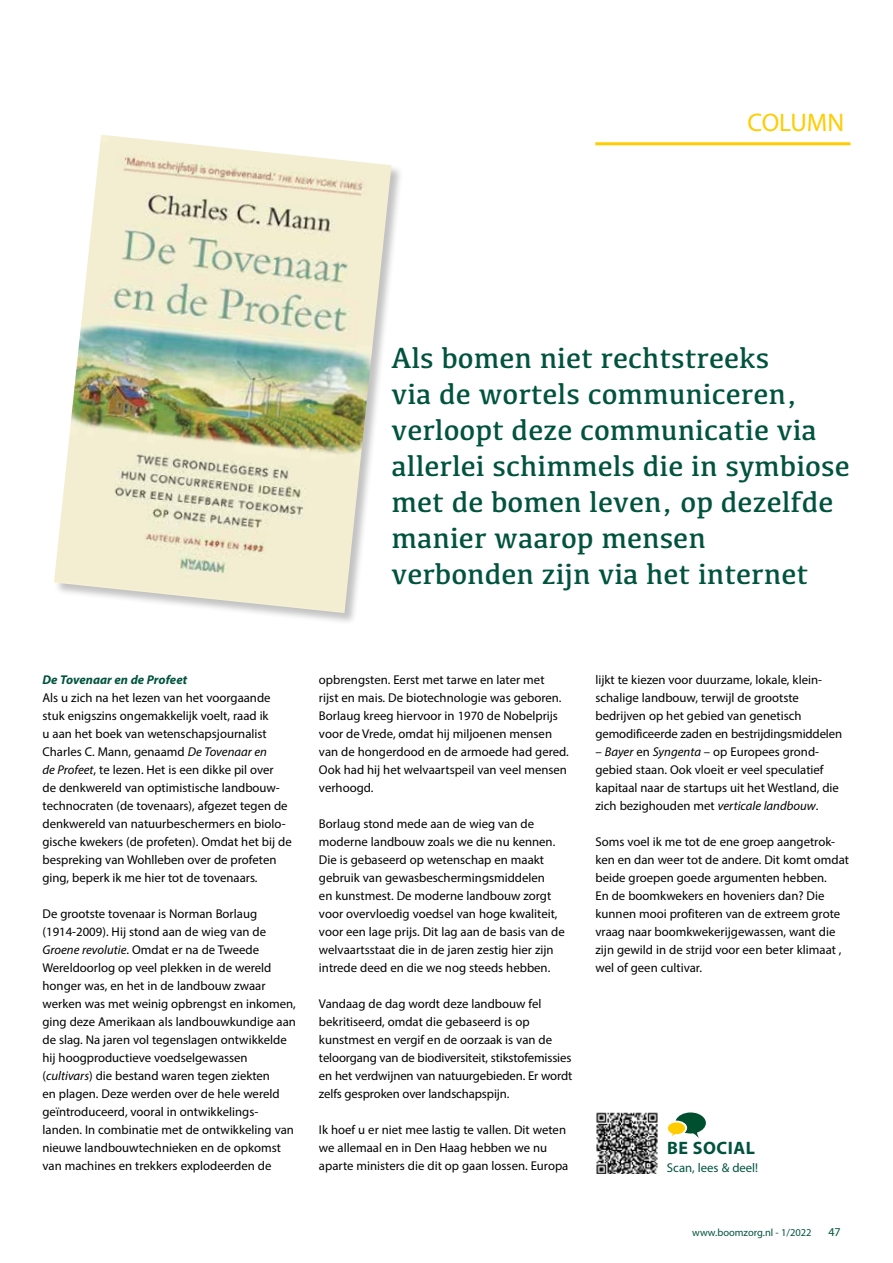
<style>
.page{position:relative;width:893px;height:1263px;background:#fff}
.page>*{position:absolute;margin:0;border:0;box-sizing:border-box;transform-origin:0 0}
.t1{font:30px/36px "Kefa";color:#00533d}
.t2{font:25.5px "Myriad Pro";color:#fc0}
.t3{font:700 18px "Myriad Pro";letter-spacing:.03em;color:#00533d}
.t4{font:12.75px/18px "Myriad Pro";color:#000}
.t5{font:italic 700 12.75px "Myriad Pro";color:#00533d}
.t6{font:12.75px "Myriad Pro";color:#00533d}
.t7{font:12px "Myriad Pro";color:#00533d}
.t8{font:10.5px "Myriad Pro";color:#00533d}
.s1{font-style:italic}
</style>
<div class="page">
<hr style="left:595px;top:142px;width:255px;height:3px;background:#fc0">
<div style="left:54px;top:135px;width:350px;height:491px;background:#000;opacity:.24"></div>
<img style="left:54px;top:135px;width:337px;height:478px">
<img style="left:596px;top:1112px;width:62px;height:62px">
<svg style="left:668px;top:1112px;width:38px;height:26px"></svg>
<h2 class="t2" style="left:747px;top:107px;width:98px">COLUMN</h2>
<h1 class="t1" style="left:392px;top:339px;width:460px">Als bomen niet rechtstreeks<br>via de wortels communiceren, verloopt deze communicatie via allerlei schimmels die in symbiose met de bomen leven, op dezelfde manier waarop mensen verbonden zijn via het internet</h1>
<p class="t5" style="left:43px;top:671px;width:146px">De Tovenaar en de Profeet</p>
<p class="t4" style="left:43px;top:689px;width:251px">Als u zich na het lezen van het voorgaande stuk enigszins ongemakkelijk voelt, raad ik<br>u aan het boek van wetenschapsjournalist Charles C. Mann, genaamd <span class="s1">De Tovenaar en<br>de Profeet</span>, te lezen. Het is een dikke pil over<br>de denkwereld van optimistische landbouw&shy;technocraten (de tovenaars), afgezet tegen de denkwereld van natuurbeschermers en biolo&shy;gische kwekers (de profeten). Omdat het bij de bespreking van Wohlleben over de profeten ging, beperk ik me hier tot de tovenaars.</p>
<p class="t4" style="left:43px;top:905px;width:255px">De grootste tovenaar is Norman Borlaug (1914-2009). Hij stond aan de wieg van de <span class="s1">Groene revolutie</span>. Omdat er na de Tweede Wereldoorlog op veel plekken in de wereld honger was, en het in de landbouw zwaar werken was met weinig opbrengst en inkomen, ging deze Amerikaan als landbouwkundige aan de slag. Na jaren vol tegenslagen ontwikkelde hij hoogproductieve voedselgewassen (<span class="s1">cultivars</span>) die bestand waren tegen ziekten<br>en plagen. Deze werden over de hele wereld geïntroduceerd, vooral in ontwikkelings&shy;landen. In combinatie met de ontwikkeling van nieuwe landbouwtechnieken en de opkomst van machines en trekkers explodeerden de</p>
<p class="t4" style="left:319px;top:671px;width:251px">opbrengsten. Eerst met tarwe en later met<br>rijst en mais. De biotechnologie was geboren.<br>Borlaug kreeg hiervoor in 1970 de Nobelprijs voor de Vrede, omdat hij miljoenen mensen van de hongerdood en de armoede had gered.<br>Ook had hij het welvaartspeil van veel mensen verhoogd.</p>
<p class="t4" style="left:319px;top:815px;width:247px">Borlaug stond mede aan de wieg van de moderne landbouw zoals we die nu kennen.<br>Die is gebaseerd op wetenschap en maakt gebruik van gewasbeschermingsmiddelen<br>en kunstmest. De moderne landbouw zorgt voor overvloedig voedsel van hoge kwaliteit, voor een lage prijs. Dit lag aan de basis van de welvaartsstaat die in de jaren zestig hier zijn intrede deed en die we nog steeds hebben.</p>
<p class="t4" style="left:319px;top:995px;width:255px">Vandaag de dag wordt deze landbouw fel bekritiseerd, omdat die gebaseerd is op kunstmest en vergif en de oorzaak is van de teloorgang van de biodiversiteit, stikstofemissies en het verdwijnen van natuurgebieden. Er wordt zelfs gesproken over landschapspijn.</p>
<p class="t4" style="left:319px;top:1121px;width:251px">Ik hoef u er niet mee lastig te vallen. Dit weten we allemaal en in Den Haag hebben we nu aparte ministers die dit op gaan lossen. Europa</p>
<p class="t4" style="left:595px;top:671px;width:248px">lijkt te kiezen voor duurzame, lokale, klein&shy;schalige landbouw, terwijl de grootste bedrijven op het gebied van genetisch gemodificeerde zaden en bestrijdingsmiddelen</p>
<p class="t4" style="left:595px;top:743px;width:245px">– <span class="s1">Bayer</span> en <span class="s1">Syngenta</span> – op Europees grond&shy;gebied staan. Ook vloeit er veel speculatief kapitaal naar de startups uit het Westland, die zich bezighouden met <span class="s1">verticale landbouw</span>.</p>
<p class="t4" style="left:595px;top:833px;width:255px">Soms voel ik me tot de ene groep aangetrok&shy;ken en dan weer tot de andere. Dit komt omdat beide groepen goede argumenten hebben.<br>En de boomkwekers en hoveniers dan? Die kunnen mooi profiteren van de extreem grote vraag naar boomkwekerijgewassen, want die zijn gewild in de strijd voor een beter klimaat , wel of geen cultivar.</p>
<h3 class="t3" style="left:667px;top:1136px;width:89px">BE SOCIAL</h3>
<p class="t6" style="left:667px;top:1160px;width:93px">Scan, lees &amp; deel!</p>
<p class="t8" style="left:692px;top:1226px;width:121px">www.boomzorg.nl - 1/2022</p>
<p class="t7" style="left:828px;top:1224px;width:14px">47</p>
</div>
